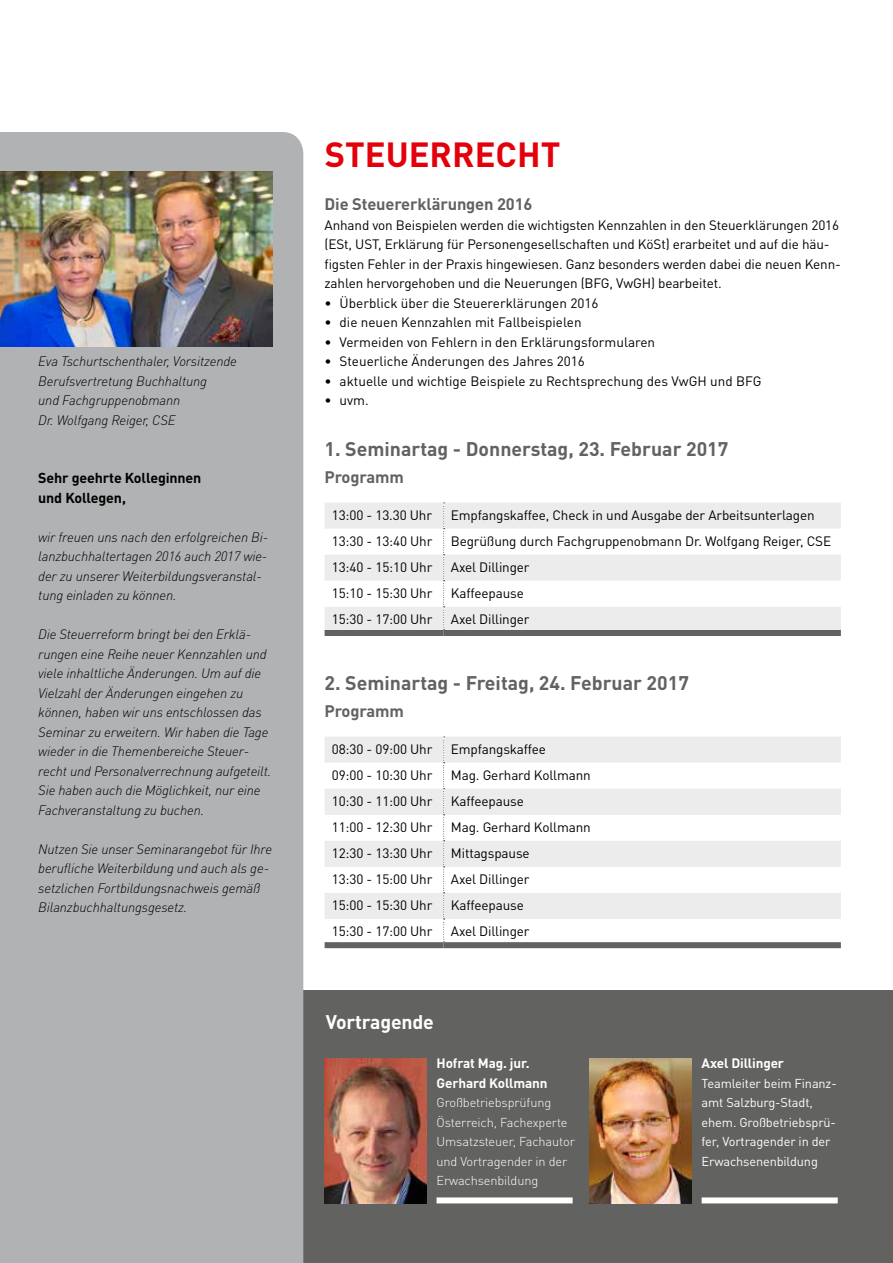
<style>
.page{position:relative;width:893px;height:1263px;background:#fff}
.page>*{position:absolute;margin:0;border:0;box-sizing:border-box;transform-origin:0 0}
.t1{font:700 34.5px "DINOT";color:#e3000b}
.t2{font:700 19.5px "DINOT";color:#626261}
.t3{font:700 19.5px "DINOT";letter-spacing:-.01em;color:#fff}
.t4{font:700 16.5px "DINOT";letter-spacing:-.01em;color:#626261}
.t5{font:700 14.25px/19.5px "DINOT";letter-spacing:-.01em;color:#000}
.t6{font:13.5px/19.5px "DINOT";letter-spacing:-.01em;color:#000}
.t7{font:italic 300 13.5px/19.5px "DINOT";letter-spacing:-.01em;color:#000}
.t8{font:700 13.5px/19.5px "DINOT";letter-spacing:-.01em;color:#fff}
.t9{font:300 12.75px/19.5px "DINOT";letter-spacing:-.01em;color:#fff}
.t10{font:12.75px/19.5px "DINOT";letter-spacing:-.01em;color:#fff}
</style>
<div class="page">
<div style="left:176px;top:990px;width:717px;height:273px;background:#626261"></div>
<div style="left:0;top:132px;width:303px;height:1131px;background:#b1b2b3"></div>
<svg style="left:325px;top:502px;width:516px;height:128px;fill:#ececec"></svg>
<div style="left:325px;top:630px;width:119px;height:6px;background:#626261"></div>
<svg style="left:443px;top:503px;width:2px;height:127px"></svg>
<div style="left:444px;top:630px;width:397px;height:6px;background:#626261"></div>
<img style="left:0;top:171px;width:272px;height:176px">
<div style="left:437px;top:1197px;width:136px;height:6px;background:#fff"></div>
<img style="left:325px;top:1059px;width:102px;height:144px">
<div style="left:702px;top:1197px;width:136px;height:6px;background:#fff"></div>
<img style="left:590px;top:1059px;width:102px;height:144px">
<svg style="left:325px;top:736px;width:516px;height:183px;fill:#ececec"></svg>
<div style="left:325px;top:942px;width:119px;height:6px;background:#626261"></div>
<svg style="left:443px;top:737px;width:2px;height:205px"></svg>
<div style="left:444px;top:942px;width:397px;height:6px;background:#626261"></div>
<p class="t7" style="left:38px;top:351px;width:200px">Eva Tschurtschenthaler, Vorsitzende<br>Berufsvertretung Buchhaltung<br>und Fachgruppenobmann<br>Dr. Wolfgang Reiger, CSE</p>
<p class="t5" style="left:38px;top:468px;width:165px">Sehr geehrte Kolleginnen und Kollegen,</p>
<p class="t7" style="left:38px;top:527px;width:231px">wir freuen uns nach den erfolgreichen Bi&shy;lanzbuchhaltertagen 2016 auch 2017 wie&shy;der zu unserer Weiterbildungsveranstal&shy;tung einladen zu können.</p>
<p class="t7" style="left:38px;top:624px;width:235px">Die Steuerreform bringt bei den Erklä&shy;rungen eine Reihe neuer Kennzahlen und viele inhaltliche Änderungen. Um auf die Vielzahl der Änderungen eingehen zu können, haben wir uns entschlossen das Seminar zu erweitern. Wir haben die Tage wieder in die Themenbereiche Steuer&shy;recht und Personalverrechnung aufgeteilt.<br>Sie haben auch die Möglichkeit, nur eine Fachveranstaltung zu buchen.</p>
<p class="t7" style="left:38px;top:839px;width:235px">Nutzen Sie unser Seminarangebot für Ihre berufliche Weiterbildung und auch als ge&shy;setzlichen Fortbildungsnachweis gemäß Bilanzbuchhaltungsgesetz.</p>
<h1 class="t1" style="left:325px;top:132px;width:237px">STEUERRECHT</h1>
<p class="t4" style="left:325px;top:193px;width:209px">Die Steuererklärungen 2016</p>
<p class="t6" style="left:325px;top:215px;width:518px">Anhand von Beispielen werden die wichtigsten Kennzahlen in den Steuerklärungen 2016 (ESt, UST, Erklärung für Personengesellschaften und KöSt) erarbeitet und auf die häu&shy;figsten Fehler in der Praxis hingewiesen. Ganz besonders werden dabei die neuen Kenn&shy;zahlen hervorgehoben und die Neuerungen (BFG, VwGH) bearbeitet.</p>
<p class="t6" style="left:325px;top:293px;width:275px">• Überblick über die Steuererklärungen 2016</p>
<p class="t6" style="left:325px;top:312px;width:259px">• die neuen Kennzahlen mit Fallbeispielen</p>
<p class="t6" style="left:325px;top:332px;width:332px">• Vermeiden von Fehlern in den Erklärungsformularen</p>
<p class="t6" style="left:325px;top:351px;width:262px">• Steuerliche Änderungen des Jahres 2016</p>
<p class="t6" style="left:325px;top:371px;width:438px">• aktuelle und wichtige Beispiele zu Rechtsprechung des VwGH und BFG</p>
<p class="t6" style="left:325px;top:390px;width:46px">• uvm.</p>
<h2 class="t2" style="left:325px;top:437px;width:405px">1. Seminartag - Donnerstag, 23. Februar 2017</h2>
<p class="t4" style="left:325px;top:466px;width:81px">Programm</p>
<p class="t6" style="left:332px;top:505px;width:102px">13:00 - 13.30 Uhr</p>
<p class="t6" style="left:451px;top:505px;width:365px">Empfangskaffee, Check in und Ausgabe der Arbeitsunterlagen</p>
<p class="t6" style="left:332px;top:531px;width:102px">13:30 - 13:40 Uhr</p>
<p class="t6" style="left:451px;top:531px;width:382px">Begrüßung durch Fachgruppenobmann Dr. Wolfgang Reiger, CSE</p>
<p class="t6" style="left:332px;top:557px;width:102px">13:40 - 15:10 Uhr</p>
<p class="t6" style="left:451px;top:557px;width:80px">Axel Dillinger</p>
<p class="t6" style="left:332px;top:583px;width:102px">15:10 - 15:30 Uhr</p>
<p class="t6" style="left:451px;top:583px;width:75px">Kaffeepause</p>
<p class="t6" style="left:332px;top:609px;width:102px">15:30 - 17:00 Uhr</p>
<p class="t6" style="left:451px;top:609px;width:80px">Axel Dillinger</p>
<h2 class="t2" style="left:325px;top:671px;width:366px">2. Seminartag - Freitag, 24. Februar 2017</h2>
<p class="t4" style="left:325px;top:700px;width:81px">Programm</p>
<p class="t6" style="left:332px;top:739px;width:102px">08:30 - 09:00 Uhr</p>
<p class="t6" style="left:451px;top:739px;width:97px">Empfangskaffee</p>
<p class="t6" style="left:332px;top:765px;width:102px">09:00 - 10:30 Uhr</p>
<p class="t6" style="left:451px;top:765px;width:141px">Mag. Gerhard Kollmann</p>
<p class="t6" style="left:332px;top:791px;width:102px">10:30 - 11:00 Uhr</p>
<p class="t6" style="left:451px;top:791px;width:75px">Kaffeepause</p>
<p class="t6" style="left:332px;top:817px;width:102px">11:00 - 12:30 Uhr</p>
<p class="t6" style="left:451px;top:817px;width:141px">Mag. Gerhard Kollmann</p>
<p class="t6" style="left:332px;top:843px;width:102px">12:30 - 13:30 Uhr</p>
<p class="t6" style="left:451px;top:843px;width:80px">Mittagspause</p>
<p class="t6" style="left:332px;top:869px;width:102px">13:30 - 15:00 Uhr</p>
<p class="t6" style="left:451px;top:869px;width:80px">Axel Dillinger</p>
<p class="t6" style="left:332px;top:895px;width:102px">15:00 - 15:30 Uhr</p>
<p class="t6" style="left:451px;top:895px;width:75px">Kaffeepause</p>
<p class="t6" style="left:332px;top:921px;width:102px">15:30 - 17:00 Uhr</p>
<p class="t6" style="left:451px;top:921px;width:80px">Axel Dillinger</p>
<h2 class="t3" style="left:326px;top:1009px;width:110px">Vortragende</h2>
<p class="t8" style="left:437px;top:1053px;width:113px">Hofrat Mag. jur.<br>Gerhard Kollmann</p>
<p class="t9" style="left:437px;top:1093px;width:140px">Großbetriebsprüfung<br>Österreich, Fachexperte<br>Umsatzsteuer, Fachautor und Vortragender in der<br>Erwachsenbildung</p>
<p class="t8" style="left:702px;top:1053px;width:84px">Axel Dillinger</p>
<p class="t10" style="left:702px;top:1073px;width:137px">Teamleiter beim Finanz&shy;amt Salzburg-Stadt, ehem. Großbetriebsprü&shy;fer, Vortragender in der<br>Erwachsenenbildung</p>
</div>
